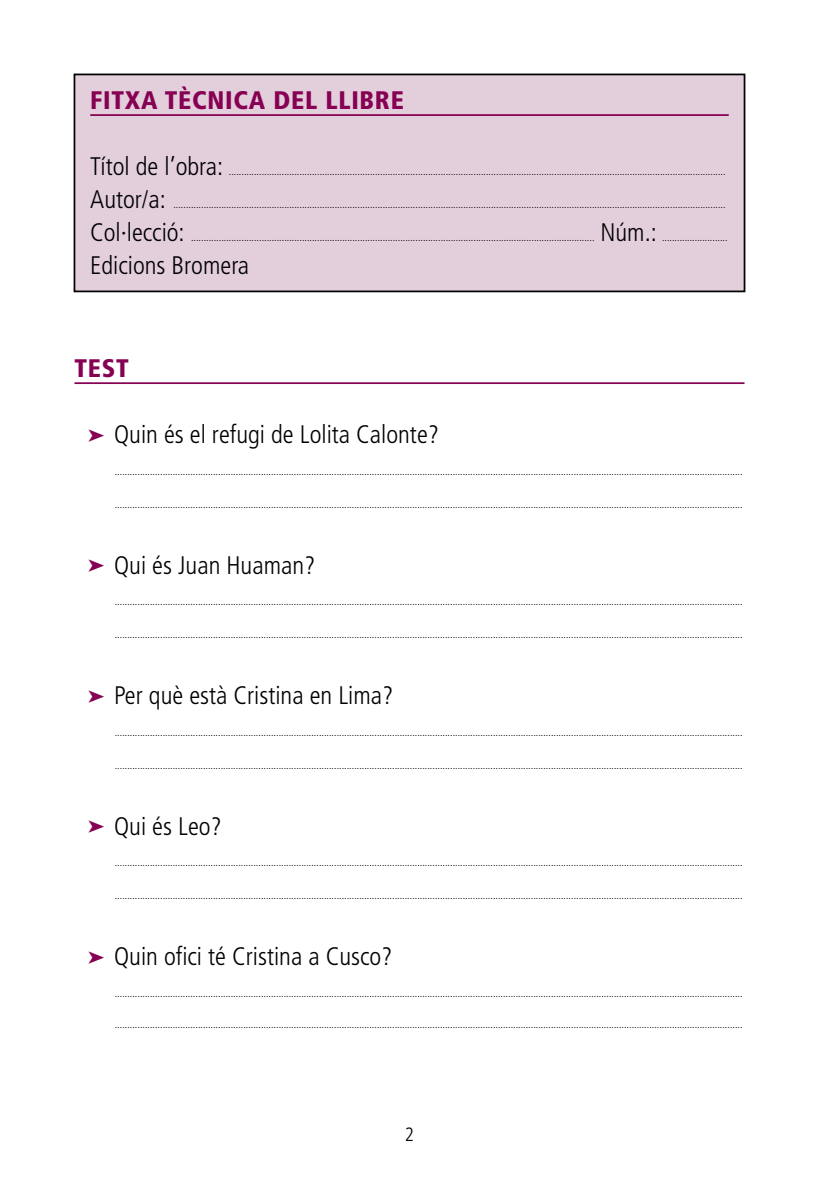
<style>
.page{position:relative;width:819px;height:1191px;background:#fff}
.page>*{position:absolute;margin:0;border:0;box-sizing:border-box;transform-origin:0 0}
.t1{font:300 condensed 25.38px "Frutiger LT Std";color:#000}
.t2{font:900 condensed 25.38px "Frutiger LT Std";letter-spacing:.03em;color:#860053}
.t3{font:300 condensed 19.25px "Frutiger LT Std";color:#000}
.t4{font:300 condensed 10.5px "Frutiger LT Std";color:#000}
</style>
<div class="page">
<div style="left:74px;top:74px;width:670px;height:217px;background:#e3cedb"></div>
<hr style="left:90px;top:114px;width:638px;height:2px;background:#860053">
<div style="left:74px;top:74px;width:671px;height:218px;border:2px solid #000"></div>
<hr style="left:74px;top:382px;width:670px;height:2px;background:#860053">
<h1 class="t2" style="left:90px;top:85px;width:315px">FITXA TÈCNICA DEL LLIBRE</h1>
<h1 class="t1" style="left:90px;top:152px;width:134px">Títol de l’obra:</h1>
<p class="t4" style="left:229px;top:166px;width:498px">.....................................................................................................................................................................................................</p>
<h1 class="t1" style="left:90px;top:185px;width:77px">Autor/a:</h1>
<p class="t4" style="left:173px;top:199px;width:553px">...........................................................................................................................................................................................................................</p>
<h1 class="t1" style="left:90px;top:218px;width:96px">Col·lecció:</h1>
<p class="t4" style="left:191px;top:232px;width:405px">................................................................................................................................................................</p>
<h1 class="t1" style="left:600px;top:218px;width:58px">Núm.:</h1>
<p class="t4" style="left:662px;top:232px;width:67px">..........................</p>
<h1 class="t1" style="left:90px;top:251px;width:160px">Edicions Bromera</h1>
<h1 class="t2" style="left:74px;top:353px;width:56px">TEST</h1>
<h1 class="t1" style="left:114px;top:420px;width:326px">Quin és el refugi de Lolita Calonte?</h1>
<p class="t4" style="left:115px;top:465px;width:629px">.........................................................................................................................................................................................................................................................</p>
<p class="t4" style="left:115px;top:498px;width:629px">.........................................................................................................................................................................................................................................................</p>
<h1 class="t1" style="left:114px;top:550px;width:203px">Qui és Juan Huaman?</h1>
<p class="t4" style="left:115px;top:596px;width:629px">.........................................................................................................................................................................................................................................................</p>
<p class="t4" style="left:115px;top:629px;width:629px">.........................................................................................................................................................................................................................................................</p>
<h1 class="t1" style="left:114px;top:681px;width:281px">Per què està Cristina en Lima?</h1>
<p class="t4" style="left:115px;top:726px;width:629px">.........................................................................................................................................................................................................................................................</p>
<p class="t4" style="left:115px;top:759px;width:629px">.........................................................................................................................................................................................................................................................</p>
<h1 class="t1" style="left:114px;top:811px;width:109px">Qui és Leo?</h1>
<p class="t4" style="left:115px;top:856px;width:629px">.........................................................................................................................................................................................................................................................</p>
<p class="t4" style="left:115px;top:889px;width:629px">.........................................................................................................................................................................................................................................................</p>
<h1 class="t1" style="left:114px;top:942px;width:280px">Quin ofici té Cristina a Cusco?</h1>
<p class="t4" style="left:115px;top:987px;width:629px">.........................................................................................................................................................................................................................................................</p>
<p class="t4" style="left:115px;top:1018px;width:629px">.........................................................................................................................................................................................................................................................</p>
<h2 class="t3" style="left:405px;top:1123px;width:11px">2</h2>
</div>
